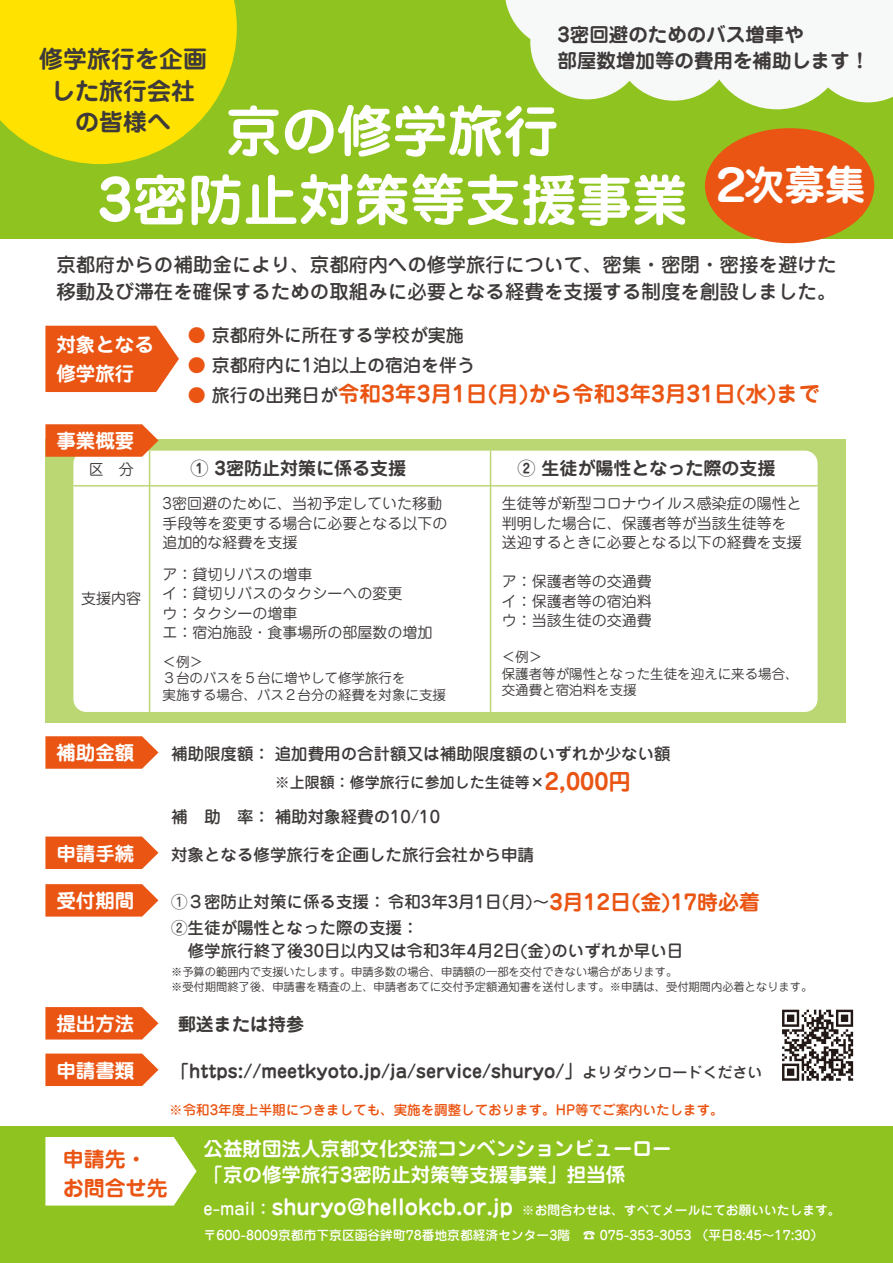
<style>
.page{position:relative;width:893px;height:1263px;background:#fff}
.page>*{position:absolute;margin:0;border:0;box-sizing:border-box;transform-origin:0 0}
.t1{font:700 55.5px/69px "Jun 501 Pro";color:#fff;text-align:center}
.t2{font:700 40.5px "Jun 501 Pro";color:#fff}
.t3{font:700 24px/31.5px "Jun 501 Pro";color:#3e3a39;text-align:center}
.t4{font:700 21.75px "Jun 501 Pro";color:#ea5514}
.t5{font:700 21px/28.5px "Jun 501 Pro";color:#ea5514}
.t6{font:700 21px "Jun 501 Pro";color:#fff}
.t7{font:500 19.5px/27px "Jun 34 Pro";color:#3e3a39}
.t8{font:700 19.5px/28.5px "Jun 501 Pro";color:#fff}
.t9{font:700 19.5px/25.5px "Jun 501 Pro";color:#3e3a39}
.t10{font:700 18px "Jun 501 Pro";color:#3e3a39}
.t11{font:500 18px "Jun 34 Pro";color:#3e3a39}
.t12{font:500 16.5px/23px "Jun 34 Pro";color:#3e3a39}
.t13{font:15px/19.5px "Jun 201 Pro";color:#3e3a39}
.t14{font:500 15px "Jun 34 Pro";color:#3e3a39}
.t15{font:13.5px/16.5px "Jun 201 Pro";color:#3e3a39}
.t16{font:500 13.5px "Jun 34 Pro";color:#ea5514}
.t17{font:500 12.75px "Jun 34 Pro";color:#fff}
.t18{font:11.25px/15px "Jun 201 Pro";color:#3e3a39}
.s1{font-size:43.5px}
.s2{color:#ea5514}
.s3{font-family:"Jun 34 Pro";font-weight:500;font-size:18px}
.s4{font-family:"Jun 34 Pro";font-weight:500;font-size:18px;color:#3e3a39}
.s5{font-family:"Jun 501 Pro";font-weight:700;font-size:22.5px;color:#ea5514}
.s6{font-family:"Jun 34 Pro";font-weight:500;font-size:16.5px;color:#3e3a39}
.s7{font-family:"Jun 34 Pro";font-weight:500;font-size:15px}
.s8{font-family:"Jun 34 Pro";font-weight:500;font-size:16.5px}
</style>
<div class="page">
<svg style="left:45px;top:326px;width:134px;height:66px;background:#eb6328"></svg>
<svg style="left:45px;top:736px;width:113px;height:33px;background:#eb6328"></svg>
<svg style="left:45px;top:884px;width:113px;height:32px;background:#eb6125"></svg>
<svg style="left:45px;top:836px;width:113px;height:33px;background:#eb6328"></svg>
<div style="left:45px;top:440px;width:800px;height:283px;background:#bad773"></div>
<div style="left:73px;top:451px;width:745px;height:261px;background:#fff;border-radius:13px"></div>
<hr style="left:149px;top:451px;width:1px;height:261px;background:#bad773">
<hr style="left:73px;top:485px;width:745px;height:1px;background:#bad773">
<hr style="left:490px;top:451px;width:1px;height:261px;background:#bad773">
<svg style="left:45px;top:1007px;width:113px;height:32px;background:#eb6125"></svg>
<svg style="left:45px;top:1053px;width:113px;height:33px;background:#eb6428"></svg>
<div style="left:0;top:1126px;width:893px;height:137px;background:#8fc31f"></div>
<svg style="left:45px;top:1137px;width:152px;height:68px;background:#f6faed"></svg>
<div style="left:0;top:0;width:893px;height:238px;background:#8fc31f"></div>
<svg style="left:0;top:0;width:237px;height:164px;background:#efdd04"></svg>
<svg style="left:505px;top:0;width:388px;height:109px"></svg>
<div style="left:598px;top:0;width:295px;height:74px;background:#f7f8f8"></div>
<svg style="left:45px;top:424px;width:113px;height:33px;background:#ea6325"></svg>
<svg style="left:782px;top:1010px;width:71px;height:71px"></svg>
<div style="left:705px;top:128px;width:169px;height:115px;background:#ea5514;border-radius:50%"></div>
<h3 class="t9" style="left:558px;top:20px;width:313px">3密回避のためのバス増車や<br>部屋数増加等の費用を補助します！</h3>
<h3 class="t3" style="left:39px;top:41px;width:169px">修学旅行を企画した旅行会社の皆様へ</h3>
<h1 class="t1" style="left:97px;top:91px;width:591px">京の修学旅行<br>3密防止対策等支援事業</h1>
<h2 class="t2" style="left:709px;top:153px;width:158px"><span class="s1">２</span>次募集</h2>
<h3 class="t7" style="left:56px;top:249px;width:781px">京都府からの補助金により、京都府内への修学旅行について、密集・密閉・密接を避けた移動及び滞在を確保するための取組みに必要となる経費を支援する制度を創設しました。</h3>
<p class="t11" style="left:188px;top:320px;width:277px"><span class="s2">●</span> 京都府外に所在する学校が実施</p>
<p class="t11" style="left:188px;top:350px;width:289px"><span class="s2">●</span> 京都府内に1泊以上の宿泊を伴う</p>
<h3 class="t4" style="left:188px;top:376px;width:634px"><span class="s3">●</span> <span class="s4">旅行の出発日が</span>令和3年3月1日(月)から令和3年3月31日(水)まで</h3>
<h3 class="t8" style="left:56px;top:329px;width:99px">対象となる修学旅行</h3>
<h3 class="t8" style="left:56px;top:425px;width:79px">事業概要</h3>
<p class="t13" style="left:89px;top:458px;width:46px">区　分</p>
<p class="t10" style="left:191px;top:453px;width:217px">① 3密防止対策に係る支援</p>
<p class="t10" style="left:517px;top:453px;width:259px">② 生徒が陽性となった際の支援</p>
<p class="t13" style="left:81px;top:587px;width:61px">支援内容</p>
<h3 class="t8" style="left:56px;top:737px;width:79px">補助金額</h3>
<h3 class="t8" style="left:56px;top:837px;width:79px">申請手続</h3>
<h3 class="t8" style="left:56px;top:885px;width:79px">受付期間</h3>
<p class="t13" style="left:163px;top:492px;width:286px">3密回避のために、当初予定していた移動手段等を変更する場合に必要となる以下の追加的な経費を支援</p>
<p class="t13" style="left:163px;top:563px;width:271px">ア：貸切りバスの増車<br>イ：貸切りバスのタクシーへの変更<br>ウ：タクシーの増車<br>エ：宿泊施設・食事場所の部屋数の増加</p>
<p class="t15" style="left:163px;top:652px;width:285px">＜例＞<br>３台のバスを５台に増やして修学旅行を<br>実施する場合、バス２台分の経費を対象に支援</p>
<p class="t13" style="left:502px;top:492px;width:301px">生徒等が新型コロナウイルス感染症の陽性と判明した場合に、保護者等が当該生徒等を送迎するときに必要となる以下の経費を支援</p>
<p class="t13" style="left:502px;top:570px;width:151px;text-align:justify">ア：保護者等の交通費イ：保護者等の宿泊料ウ：当該生徒の交通費</p>
<p class="t15" style="left:502px;top:647px;width:298px">＜例＞<br>保護者等が陽性となった生徒を迎えに来る場合、交通費と宿泊料を支援</p>
<p class="t12" style="left:171px;top:740px;width:501px">補助限度額：追加費用の合計額又は補助限度額のいずれか少ない額</p>
<p class="t14" style="left:275px;top:771px;width:358px">※上限額：修学旅行に参加した生徒等×<span class="s5">2,000円</span></p>
<p class="t12" style="left:171px;top:803px;width:270px">補　助　率：補助対象経費の10/10</p>
<p class="t12" style="left:171px;top:841px;width:365px">対象となる修学旅行を企画した旅行会社から申請</p>
<h3 class="t5" style="left:388px;top:885px;width:374px"><span class="s6">令和3年3月1日(月)～</span>3月12日(金)17時必着</h3>
<p class="t12" style="left:188px;top:914px;width:497px;text-indent:-17px">②生徒が陽性となった際の支援：<br>修学旅行終了後30日以内又は令和3年4月2日(金)のいずれか早い日</p>
<p class="t12" style="left:171px;top:889px;width:216px">①３密防止対策に係る支援：</p>
<p class="t18" style="left:171px;top:963px;width:643px">※予算の範囲内で支援いたします。申請多数の場合、申請額の一部を交付できない場合があります。<br>※受付期間終了後、申請書を精査の上、申請者あてに交付予定額通知書を送付します。※申請は、受付期間内必着となります。</p>
<h3 class="t8" style="left:56px;top:1008px;width:79px">提出方法</h3>
<p class="t10" style="left:178px;top:1010px;width:127px">郵送または持参</p>
<h3 class="t8" style="left:56px;top:1054px;width:79px">申請書類</h3>
<p class="t10" style="left:171px;top:1057px;width:593px">「https://meetkyoto.jp/ja/service/shuryo/」<span class="s7">よりダウンロードください</span></p>
<p class="t16" style="left:169px;top:1099px;width:556px">※令和3年度上半期につきましても、実施を調整しております。HP等でご案内いたします。</p>
<h3 class="t5" style="left:63px;top:1143px;width:106px">申請先・お問合せ先</h3>
<h3 class="t8" style="left:204px;top:1133px;width:470px">公益財団法人京都文化交流コンベンションビューロー</h3>
<h3 class="t8" style="left:204px;top:1159px;width:423px">「京の修学旅行3密防止対策等支援事業」担当係</h3>
<h3 class="t6" style="left:204px;top:1190px;width:311px"><span class="s8">e-mail：</span>shuryo@hellokcb.or.jp</h3>
<p class="t17" style="left:522px;top:1200px;width:320px">※お問合わせは、すべてメールにてお願いいたします。</p>
<p class="t17" style="left:204px;top:1225px;width:621px">〒600-8009京都市下京区函谷鉾町78番地京都経済センター3階　☎ 075-353-3053 （平日8:45～17:30）</p>
</div>
